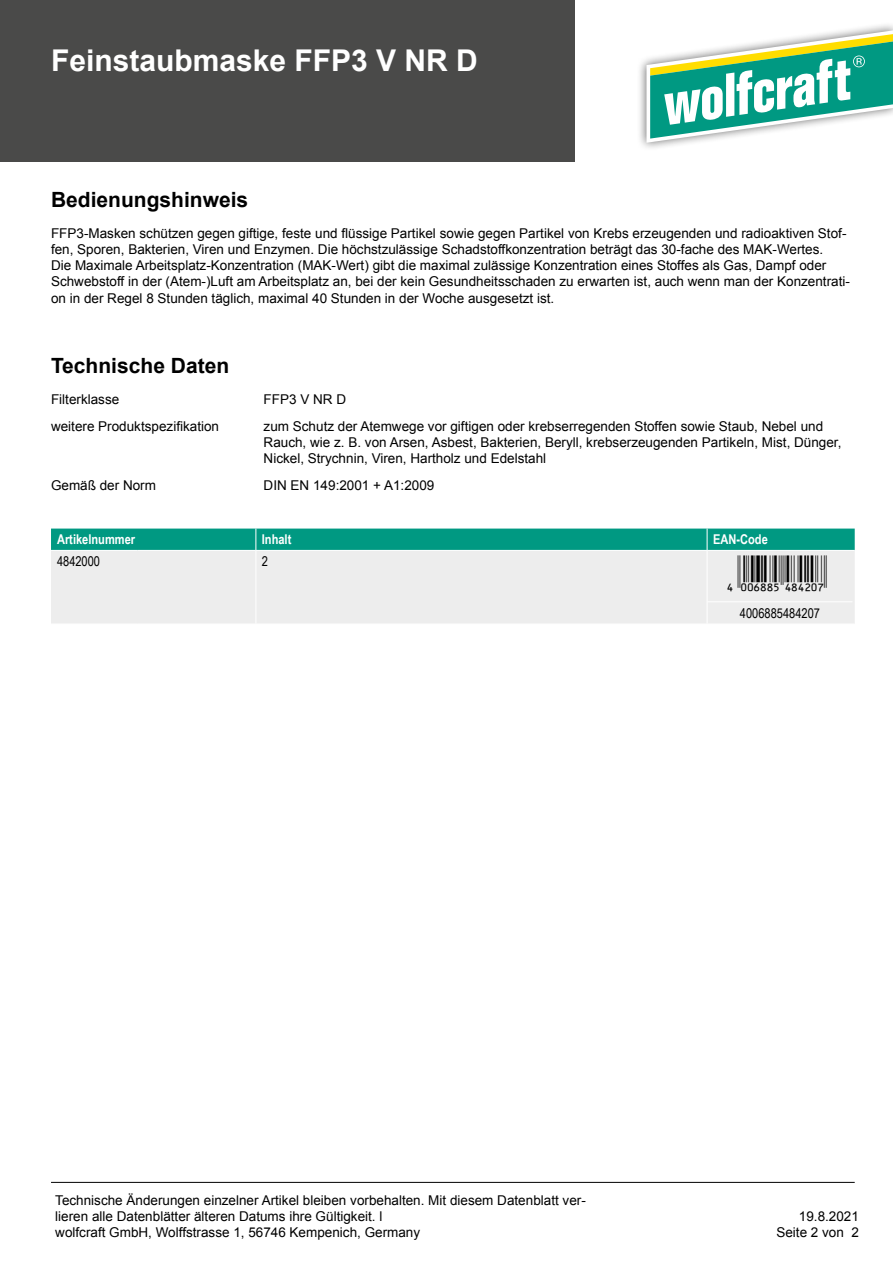
<style>
.page{position:relative;width:893px;height:1263px;background:#fff}
.page>*{position:absolute;margin:0;border:0;box-sizing:border-box;transform-origin:0 0}
.t1{font:36px "Ean Bwr P36 Tt";color:#000}
.t2{font:700 30px "Arial";color:#fff}
.t3{font:700 21px "Arial";color:#000}
.t4{font:13.5px/16.2px "Arial";color:#000}
.t5{font:700 13.5px "Arial Narrow";color:#fff}
.t6{font:13.5px "Arial Narrow";color:#000}
</style>
<div class="page">
<div style="left:0;top:0;width:574px;height:162px;background:#4a4a49"></div>
<hr style="left:51px;top:1182px;width:804px;height:1px;background:#000">
<div style="left:637px;top:22px;width:256px;height:130px;background:#000;opacity:.6"></div>
<svg style="left:646px;top:30px;width:247px;height:113px"></svg>
<div style="left:51px;top:551px;width:804px;height:73px;background:#ededed"></div>
<div style="left:51px;top:529px;width:804px;height:21px;background:#009982"></div>
<hr style="left:255px;top:551px;width:1px;height:73px;background:#fff">
<hr style="left:707px;top:551px;width:1px;height:73px;background:#fff">
<hr style="left:707px;top:601px;width:145px;height:1px;background:#fff">
<h2 class="t2" style="left:51px;top:40px;width:428px">Feinstaubmaske FFP3 V NR D</h2>
<h3 class="t3" style="left:51px;top:185px;width:199px">Bedienungshinweis</h3>
<p class="t4" style="left:51px;top:225px;width:800px">FFP3-Masken schützen gegen giftige, feste und flüssige Partikel sowie gegen Partikel von Krebs erzeugenden und radioaktiven Stof&shy;fen, Sporen, Bakterien, Viren und Enzymen. Die höchstzulässige Schadstoffkonzentration beträgt das 30-fache des MAK-Wertes.<br>Die Maximale Arbeitsplatz-Konzentration (MAK-Wert) gibt die maximal zulässige Konzentration eines Stoffes als Gas, Dampf oder Schwebstoff in der (Atem-)Luft am Arbeitsplatz an, bei der kein Gesundheitsschaden zu erwarten ist, auch wenn man der Konzentrati&shy;on in der Regel 8 Stunden täglich, maximal 40 Stunden in der Woche ausgesetzt ist.</p>
<h3 class="t3" style="left:51px;top:352px;width:180px">Technische Daten</h3>
<p class="t4" style="left:51px;top:391px;width:70px">Filterklasse</p>
<p class="t4" style="left:264px;top:391px;width:84px">FFP3 V NR D</p>
<p class="t4" style="left:51px;top:418px;width:170px">weitere Produktspezifikation</p>
<p class="t4" style="left:264px;top:418px;width:579px">zum Schutz der Atemwege vor giftigen oder krebserregenden Stoffen sowie Staub, Nebel und<br>Rauch, wie z. B. von Arsen, Asbest, Bakterien, Beryll, krebserzeugenden Partikeln, Mist, Dünger,<br>Nickel, Strychnin, Viren, Hartholz und Edelstahl</p>
<p class="t4" style="left:51px;top:478px;width:107px">Gemäß der Norm</p>
<p class="t4" style="left:264px;top:478px;width:172px">DIN EN 149:2001 + A1:2009</p>
<p class="t5" style="left:57px;top:529px;width:80px">Artikelnummer</p>
<p class="t5" style="left:262px;top:529px;width:31px">Inhalt</p>
<p class="t5" style="left:713px;top:529px;width:56px">EAN-Code</p>
<p class="t6" style="left:57px;top:552px;width:45px">4842000</p>
<p class="t6" style="left:262px;top:552px;width:8px">2</p>
<h1 class="t1" style="left:717px;top:556px;width:111px">'!0A68IF-EIECAH!</h1>
<p class="t6" style="left:740px;top:603px;width:82px">4006885484207</p>
<p class="t4" style="left:55px;top:1192px;width:532px">Technische Änderungen einzelner Artikel bleiben vorbehalten. Mit diesem Datenblatt ver&shy;lieren alle Datenblätter älteren Datums ihre Gültigkeit. l<br>wolfcraft GmbH, Wolffstrasse 1, 56746 Kempenich, Germany</p>
<p class="t4" style="left:776px;top:1208px;width:84px;text-align:right">19.8.2021<br>Seite 2 von 2</p>
</div>
